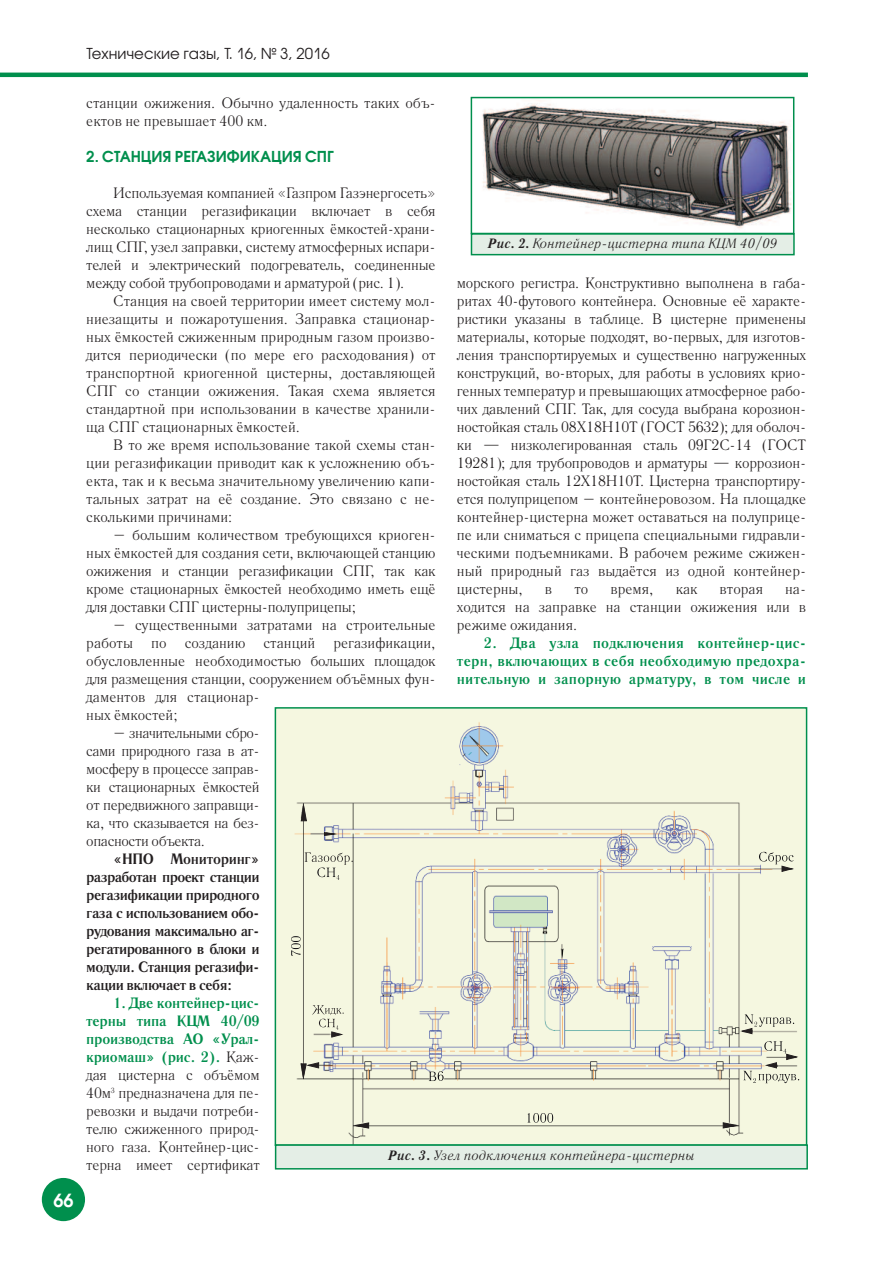
<style>
.page{position:relative;width:893px;height:1263px;background:#fff}
.page>*{position:absolute;margin:0;border:0;box-sizing:border-box;transform-origin:0 0}
.t1{font:600 18px "Avant Garde Gothic C";color:#fff}
.t2{font:15px/18px "Literaturnaya C";color:#231f20;text-align:justify}
.t3{font:700 15px/18px "Literaturnaya C";letter-spacing:-.04em;color:#231f20;text-align:justify}
.t4{font:700 15px/18px "Literaturnaya C";letter-spacing:.015em;color:#008f4d;text-align:justify}
.t5{font:15px "Avant Garde Gothic C";color:#231f20}
.t6{font:600 15px "Avant Garde Gothic C";color:#008f4d}
.t7{font:italic 13.5px "Literaturnaya C";color:#231f20}
.s1{font-weight:700;color:#008f4d}
.s2{font-weight:700}
</style>
<div class="page">
<div style="left:42px;top:1178px;width:43px;height:43px;background:#008f4d;border-radius:50%"></div>
<hr style="left:0;top:73px;width:808px;height:4px;background:#008f4d">
<img style="left:482px;top:100px;width:309px;height:129px">
<div style="left:471px;top:97px;width:323px;height:137px;border:2px solid #008f4d"></div>
<div style="left:472px;top:235px;width:321px;height:19px;background:#e4eee6"></div>
<div style="left:471px;top:233px;width:324px;height:22px;border:2px solid #008f4d"></div>
<img style="left:278px;top:710px;width:526px;height:433px">
<svg style="left:291px;top:936px;width:10px;height:20px"></svg>
<svg style="left:527px;top:1113px;width:26px;height:10px"></svg>
<svg style="left:429px;top:1071px;width:15px;height:10px"></svg>
<svg style="left:759px;top:852px;width:35px;height:20px"></svg>
<svg style="left:741px;top:1014px;width:53px;height:21px"></svg>
<svg style="left:355px;top:1122px;width:15px;height:7px"></svg>
<svg style="left:722px;top:1122px;width:15px;height:7px"></svg>
<svg style="left:300px;top:805px;width:7px;height:17px"></svg>
<svg style="left:324px;top:832px;width:11px;height:4px"></svg>
<svg style="left:300px;top:1062px;width:20px;height:16px"></svg>
<svg style="left:305px;top:852px;width:48px;height:28px"></svg>
<svg style="left:312px;top:1005px;width:32px;height:33px"></svg>
<svg style="left:743px;top:1041px;width:56px;height:42px;background:#d9dac7"></svg>
<div style="left:275px;top:707px;width:532px;height:439px;border:2px solid #008f4d"></div>
<div style="left:276px;top:1146px;width:530px;height:22px;background:#e4eee6"></div>
<div style="left:275px;top:1144px;width:533px;height:25px;border:2px solid #008f4d"></div>
<p class="t1" style="left:53px;top:1190px;width:22px">66</p>
<p class="t5" style="left:87px;top:45px;width:245px">Технические газы, Т. 16, № 3, 2016</p>
<p class="t2" style="left:86px;top:95px;width:351px">станции ожижения. Обычно удаленность таких объ&shy;ектов не превышает 400 км.</p>
<p class="t6" style="left:86px;top:148px;width:249px">2. СТАНЦИЯ РЕГАЗИФИКАЦИЯ СПГ</p>
<p class="t2" style="left:86px;top:185px;width:351px;text-indent:27px">Используемая компанией «Газпром Газэнергосеть» схема станции регазификации включает в себя несколько стационарных криогенных ёмкостей-храни&shy;лищ СПГ, узел заправки, систему атмосферных испари&shy;телей и электрический подогреватель, соединенные между собой трубопроводами и арматурой (рис. 1).</p>
<p class="t2" style="left:86px;top:293px;width:351px;text-indent:27px">Станция на своей территории имеет систему мол&shy;ниезащиты и пожаротушения. Заправка стационар&shy;ных ёмкостей сжиженным природным газом произво&shy;дится периодически (по мере его расходования) от транспортной криогенной цистерны, доставляющей СПГ со станции ожижения. Такая схема является стандартной при использовании в качестве хранили&shy;ща СПГ стационарных ёмкостей.</p>
<p class="t2" style="left:86px;top:437px;width:351px;text-indent:27px">В то же время использование такой схемы стан&shy;ции регазификации приводит как к усложнению объ&shy;екта, так и к весьма значительному увеличению капи&shy;тальных затрат на её создание. Это связано с не&shy;сколькими причинами:</p>
<p class="t2" style="left:86px;top:527px;width:351px;text-indent:27px">– большим количеством требующихся криоген&shy;ных ёмкостей для создания сети, включающей станцию ожижения и станции регазификации СПГ, так как кроме стационарных ёмкостей необходимо иметь ещё для доставки СПГ цистерны-полуприцепы;</p>
<p class="t2" style="left:86px;top:617px;width:351px;text-align:left;text-indent:27px">– существенными затратами на строительные работы по созданию станций регазификации, обусловленные необходимостью больших площадок для размещения станции, сооружением объёмных фун&shy;даментов для стационар-<br>ных ёмкостей;</p>
<p class="t2" style="left:86px;top:725px;width:175px;text-indent:27px">– значительными сбро&shy;сами природного газа в ат&shy;мосферу в процессе заправ&shy;ки стационарных ёмкостей от передвижного заправщи&shy;ка, что сказывается на без&shy;опасности объекта.</p>
<p class="t3" style="left:86px;top:851px;width:175px;text-indent:27px">«НПО Мониторинг» разработан проект станции регазификации природного газа с использованием обо&shy;рудования максимально аг&shy;регатированного в блоки и модули. Станция регазифи&shy;кации включает в себя:</p>
<p class="t2" style="left:86px;top:995px;width:175px;text-indent:27px"><span class="s1">1. Две контейнер-цис&shy;терны типа КЦМ 40/09 производства АО «Урал&shy;криомаш» (рис. 2).</span> Каж&shy;дая цистерна с объёмом 40м<sup>3</sup> предназначена для пе&shy;ревозки и выдачи потреби&shy;телю сжиженного природ&shy;ного газа. Контейнер-цис&shy;терна имеет сертификат</p>
<p class="t7" style="left:488px;top:238px;width:291px"><span class="s2">Рис. 2.</span> Контейнер-цистерна типа КЦМ 40/09</p>
<p class="t2" style="left:457px;top:275px;width:351px">морского регистра. Конструктивно выполнена в габа&shy;ритах 40-футового контейнера. Основные её характе&shy;ристики указаны в таблице. В цистерне применены материалы, которые подходят, во-первых, для изготов&shy;ления транспортируемых и существенно нагруженных конструкций, во-вторых, для работы в условиях крио&shy;генных температур и превышающих атмосферное рабо&shy;чих давлений CПГ. Так, для сосуда выбрана корозион&shy;ностойкая сталь 08Х18Н10Т (ГОСТ 5632); для оболоч&shy;ки — низколегированная сталь 09Г2С-14 (ГОСТ 19281); для трубопроводов и арматуры — коррозион&shy;ностойкая сталь 12Х18Н10Т. Цистерна транспортиру&shy;ется полуприцепом – контейнеровозом. На площадке контейнер-цистерна может оставаться на полуприце&shy;пе или сниматься с прицепа специальными гидравли&shy;ческими подъемниками. В рабочем режиме сжижен&shy;ный природный газ выдаётся из одной контейнер&shy;цистерны,</p>
<p class="t2" style="left:545px;top:581px;width:9px">в</p>
<p class="t2" style="left:574px;top:581px;width:15px">то</p>
<p class="t2" style="left:610px;top:581px;width:45px">время,</p>
<p class="t2" style="left:676px;top:581px;width:23px">как</p>
<p class="t2" style="left:720px;top:581px;width:45px">вторая</p>
<p class="t2" style="left:457px;top:581px;width:351px;text-indent:328px">на&shy;ходится на заправке на станции ожижения или в режиме ожидания.</p>
<p class="t4" style="left:457px;top:635px;width:351px;text-indent:27px">2. Два узла подключения контейнер-цис&shy;терн, включающих в себя необходимую предохра&shy;нительную и запорную арматуру, в том числе и</p>
<p class="t7" style="left:388px;top:1151px;width:308px"><span class="s2">Рис. 3.</span> Узел подключения контейнера-цистерны</p>
</div>
